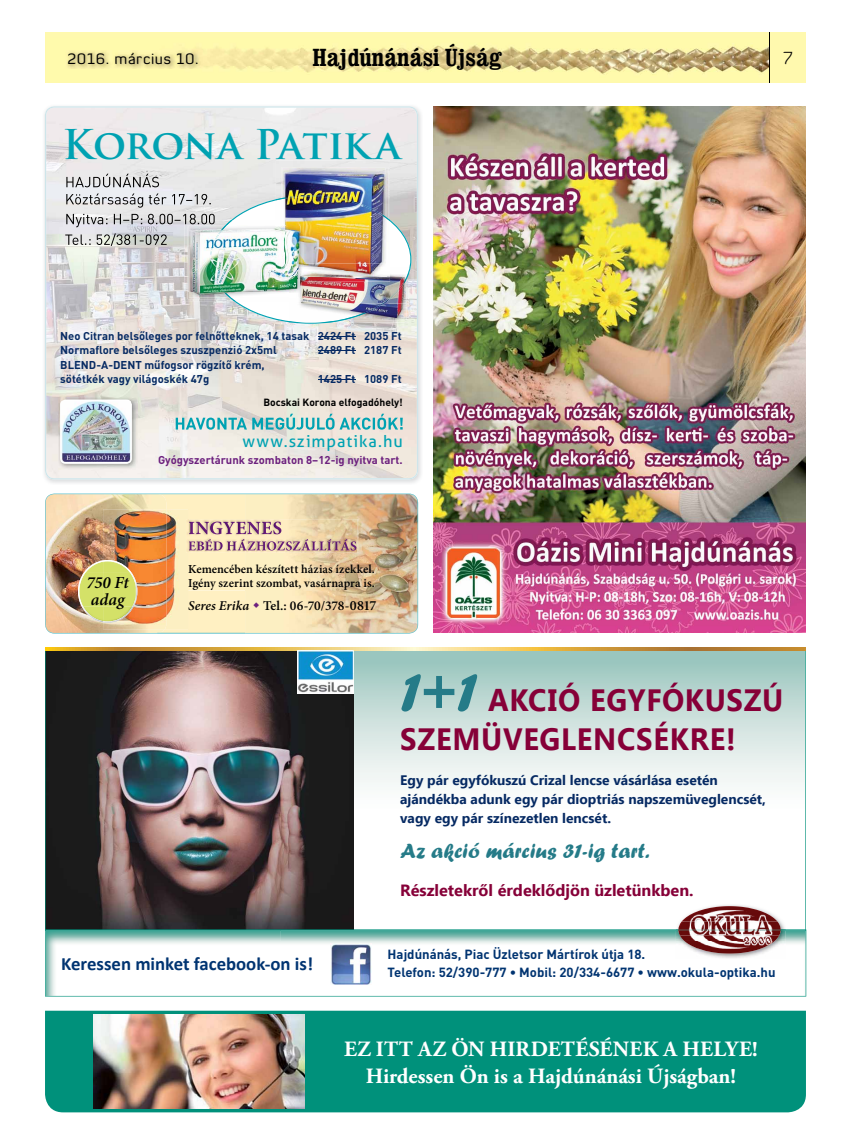
<style>
.page{position:relative;width:851px;height:1145px;background:#fff}
.page>*{position:absolute;margin:0;border:0;box-sizing:border-box;transform-origin:0 0}
.t1{font:700 40px "Trajan Pro";letter-spacing:-.02em;color:#00a2b2}
.t2{font:700 30.75px/38.8px "Ebrima";letter-spacing:.025em;color:#860038;scale:.95 1}
.t3{font:700 condensed 25px "Clarendon";color:#000}
.t4{font:700 21.75px/26.1px "Adobe Garamond Pro";color:#fff;text-align:center}
.t5{font:21.25px "Forte";letter-spacing:.015em;color:#257b88}
.t6{font:700 18.75px "Calibri";color:#003471}
.t7{font:300 17.5px "Diavlo";color:#000}
.t8{font:italic 600 17px "Minion Pro";letter-spacing:-.005em;color:#000}
.t9{font:16.38px "Aller";letter-spacing:.055em;color:#00a2b2}
.t10{font:700 16.25px "Ebrima";color:#860038}
.t11{font:15px "Diavlo";letter-spacing:.045em;color:#000}
.t12{font:700 13.75px/18.8px "Ebrima";color:#062a63}
.t13{font:600 13.5px "Minion Pro";letter-spacing:-.015em;color:#000}
.t14{font:700 13.12px/17.5px "DIN Pro";color:#003471}
.t15{font:600 12.25px "Minion Pro";letter-spacing:.005em;color:#000}
.t16{font:700 11.25px/14.4px "DIN Pro";color:#062a63}
.t17{font:700 11.25px "DIN Pro";color:#6c207e}
.t18{font:700 10.38px "DIN Pro";color:#000}
.s1{font-style:italic}
.s2{font-size:14.12px}
.s3{font-family:"Forte";font-weight:400;font-size:58.88px;color:#257b88}
</style>
<div class="page">
<div style="left:45px;top:33px;width:760px;height:50px;background:#fff9ae"></div>
<img style="left:203px;top:45px;width:565px;height:30px">
<hr style="left:768px;top:33px;width:1px;height:50px;background:#000">
<img style="left:67px;top:50px;width:136px;height:19px">
<svg style="left:45px;top:106px;width:373px;height:373px;fill:#ebe8e5"></svg>
<img style="left:276px;top:160px;width:114px;height:33px">
<img style="left:281px;top:167px;width:107px;height:26px">
<img style="left:282px;top:168px;width:103px;height:25px">
<img style="left:285px;top:173px;width:101px;height:20px">
<img style="left:65px;top:193px;width:346px;height:131px">
<svg style="left:66px;top:174px;width:93px;height:13px"></svg>
<img style="left:58px;top:397px;width:79px;height:72px">
<div style="left:60px;top:399px;width:72px;height:65px;background:#fff;border-radius:5px"></div>
<img style="left:60px;top:401px;width:71px;height:61px">
<svg style="left:176px;top:414px;width:226px;height:15px"></svg>
<hr style="left:318px;top:336px;width:37px;height:1px;background:#062a63">
<hr style="left:318px;top:350px;width:37px;height:1px;background:#062a63">
<hr style="left:318px;top:379px;width:37px;height:1px;background:#062a63">
<img style="left:409px;top:494px;width:9px;height:139px">
<img style="left:45px;top:494px;width:112px;height:139px">
<div style="left:45px;top:1010px;width:760px;height:102px;background:#00917b"></div>
<img style="left:93px;top:1014px;width:211px;height:94px">
<svg style="left:45px;top:651px;width:760px;height:278px"></svg>
<svg style="left:45px;top:929px;width:761px;height:67px"></svg>
<img style="left:675px;top:903px;width:110px;height:55px">
<img style="left:681px;top:906px;width:96px;height:15px">
<img style="left:684px;top:941px;width:33px;height:11px">
<img style="left:678px;top:931px;width:102px;height:10px">
<img style="left:678px;top:921px;width:102px;height:10px">
<svg style="left:45px;top:647px;width:760px;height:4px"></svg>
<img style="left:433px;top:106px;width:372px;height:526px">
<img style="left:297px;top:651px;width:56px;height:42px">
<img style="left:157px;top:494px;width:252px;height:139px">
<h3 class="t11" style="left:67px;top:49px;width:133px">2016. március 10.</h3>
<h3 class="t3" style="left:312px;top:42px;width:191px">Hajdúnánási Újság</h3>
<h3 class="t7" style="left:783px;top:47px;width:11px">7</h3>
<h1 class="t1" style="left:62px;top:119px;width:340px">Korona Patika</h1>
<p class="t16" style="left:60px;top:328px;width:343px">Neo Citran belsőleges por felnőtteknek, 14 tasak 2424 Ft 2035 Ft<br>Normaflore belsőleges szuszpenzió 2x5ml</p>
<p class="t16" style="left:318px;top:342px;width:85px">2489 Ft 2187 Ft</p>
<p class="t16" style="left:60px;top:357px;width:206px">BLEND-A-DENT műfogsor rögzítő krém, sötétkék vagy világoskék 47g</p>
<p class="t16" style="left:318px;top:371px;width:85px">1425 Ft 1089 Ft</p>
<p class="t18" style="left:263px;top:395px;width:141px">Bocskai Korona elfogadóhely!</p>
<h3 class="t9" style="left:242px;top:431px;width:162px">www.szimpatika.hu</h3>
<p class="t17" style="left:158px;top:452px;width:246px">Gyógyszertárunk szombaton 8–12-ig nyitva tart.</p>
<p class="t15" style="left:188px;top:560px;width:188px">Kemencében készített házias ízekkel.</p>
<h3 class="t8" style="left:86px;top:570px;width:44px">750 Ft</h3>
<p class="t15" style="left:188px;top:575px;width:188px">Igény szerint szombat, vasárnapra is.</p>
<h3 class="t8" style="left:91px;top:587px;width:35px">adag</h3>
<p class="t13" style="left:188px;top:597px;width:190px"><span class="s1">Seres Erika</span> Tel.: 06-70/378-<span class="s2">0817</span></p>
<h3 class="t6" style="left:61px;top:950px;width:253px">Keressen minket facebook-on is!</h3>
<h2 class="t2" style="left:400px;top:682px;width:405px"><span class="s3">1+1</span> AKCIÓ EGYFÓKUSZÚ<br>SZEMÜVEGLENCSÉKRE!</h2>
<p class="t12" style="left:400px;top:771px;width:367px">Egy pár egyfókuszú Crizal lencse vásárlása esetén ajándékba adunk egy pár dioptriás napszemüveglencsét, vagy egy pár színezetlen lencsét.</p>
<h3 class="t5" style="left:400px;top:838px;width:251px">Az akció március 31-ig tart.</h3>
<h3 class="t10" style="left:400px;top:878px;width:295px">Részletekről érdeklődjön üzletünkben.</h3>
<p class="t14" style="left:387px;top:945px;width:389px">Hajdúnánás, Piac Üzletsor Mártírok útja 18.<br>Telefon: 52/390-777 • Mobil: 20/334-6677 • www.okula-optika.hu</p>
<h3 class="t4" style="left:344px;top:1036px;width:415px">EZ ITT AZ ÖN HIRDETÉSÉNEK A HELYE!<br>Hirdessen Ön is a Hajdúnánási Újságban!</h3>
</div>
